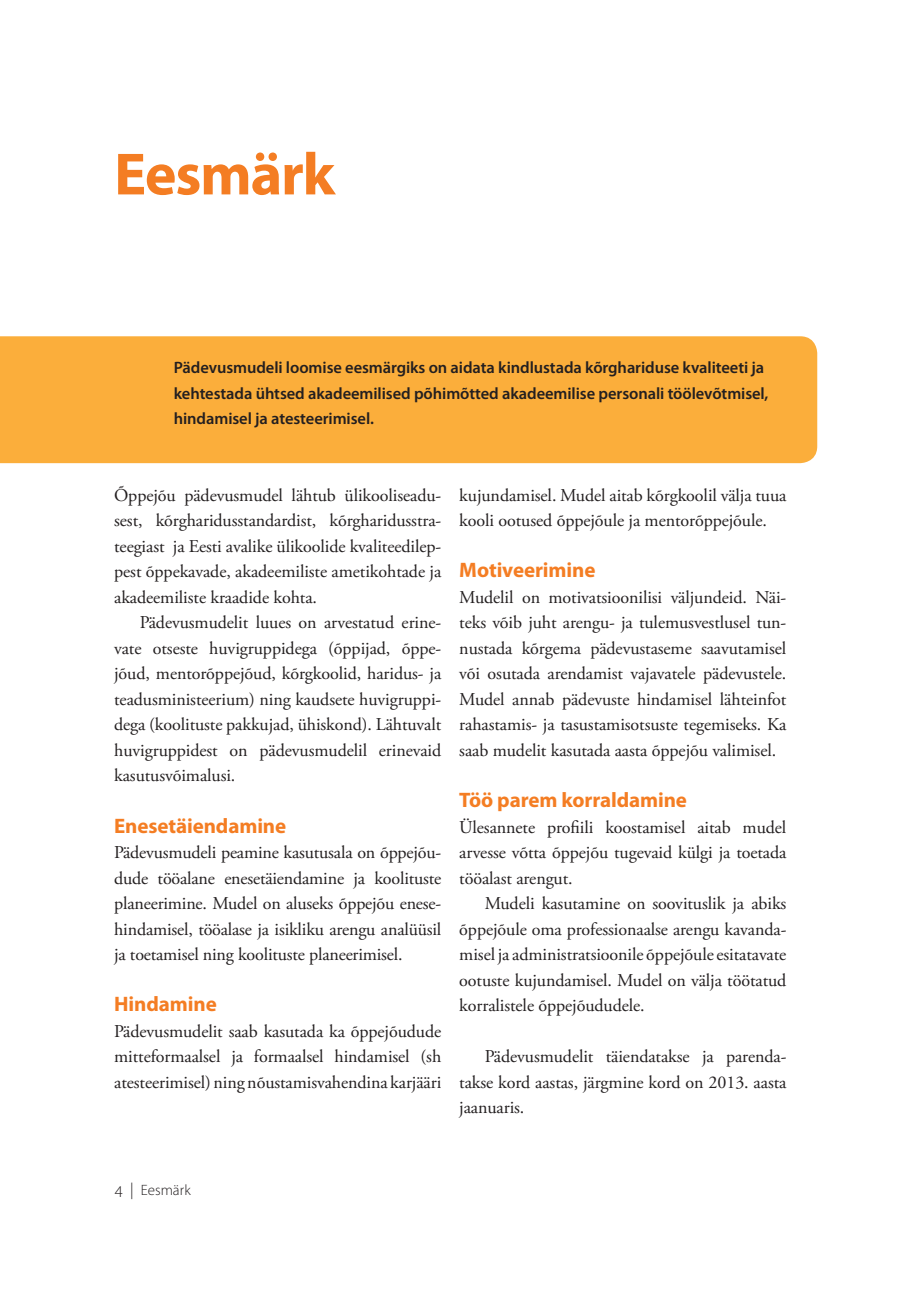
<style>
.page{position:relative;width:919px;height:1289px;background:#fff}
.page>*{position:absolute;margin:0;border:0;box-sizing:border-box;transform-origin:0 0}
.t1{font:700 60px "Myriad Pro";letter-spacing:-.02em;color:#f47d23}
.t2{font:700 21px "Myriad Pro";letter-spacing:-.005em;color:#f47d23}
.t3{font:18px/25.5px "Adobe Garamond Pro";letter-spacing:-.005em;color:#231f20;text-align:justify}
.t4{font:600 16.5px/25.5px "Myriad Pro";letter-spacing:-.005em;color:#231f20}
.t5{font:300 15px "Myriad Pro";color:#231f20}
.s1{font-size:16.5px}
</style>
<div class="page">
<div style="left:0;top:336px;width:817px;height:127px;background:#fbae3b"></div>
<h1 class="t1" style="left:114px;top:135px;width:222px">Eesmärk</h1>
<p class="t4" style="left:174px;top:354px;width:596px">Pädevusmudeli loomise eesmärgiks on aidata kindlustada kõrghariduse kvaliteeti ja kehtestada ühtsed akadeemilised põhimõtted akadeemilise personali töölevõtmisel, hindamisel ja atesteerimisel.</p>
<p class="t3" style="left:114px;top:483px;width:328px">Õppejõu pädevusmudel lähtub ülikooliseadu&shy;sest, kõrgharidusstandardist, kõrgharidusstra&shy;teegiast ja Eesti avalike ülikoolide kvaliteedilep&shy;pest õppekavade, akadeemiliste ametikohtade ja akadeemiliste kraadide kohta.</p>
<p class="t3" style="left:114px;top:610px;width:328px;text-indent:26px">Pädevusmudelit luues on arvestatud erine&shy;vate otseste huvigruppidega (õppijad, õppe&shy;jõud, mentorõppejõud, kõrgkoolid, haridus- ja teadusministeerium) ning kaudsete huvigruppi&shy;dega (koolituste pakkujad, ühiskond). Lähtuvalt huvigruppidest on pädevusmudelil erinevaid kasutusvõimalusi.</p>
<p class="t2" style="left:114px;top:811px;width:173px">Enesetäiendamine</p>
<p class="t3" style="left:114px;top:840px;width:328px">Pädevusmudeli peamine kasutusala on õppejõu&shy;dude tööalane enesetäiendamine ja koolituste planeerimine. Mudel on aluseks õppejõu enese&shy;hindamisel, tööalase ja isikliku arengu analüüsil ja toetamisel ning koolituste planeerimisel.</p>
<p class="t2" style="left:114px;top:990px;width:104px">Hindamine</p>
<p class="t3" style="left:114px;top:1018px;width:328px">Pädevusmudelit saab kasutada ka õppejõudude mitteformaalsel ja formaalsel hindamisel (sh atesteerimisel) ning nõustamisvahendina karjääri</p>
<p class="t3" style="left:459px;top:483px;width:328px">kujundamisel. Mudel aitab kõrgkoolil välja tuua kooli ootused õppejõule ja mentorõppejõule.</p>
<p class="t2" style="left:459px;top:556px;width:138px">Motiveerimine</p>
<p class="t3" style="left:459px;top:585px;width:328px">Mudelil on motivatsioonilisi väljundeid. Näi&shy;teks võib juht arengu- ja tulemusvestlusel tun&shy;nustada kõrgema pädevustaseme saavutamisel või osutada arendamist vajavatele pädevustele.<br>Mudel annab pädevuste hindamisel lähteinfot rahastamis- ja tasustamisotsuste tegemiseks. Ka saab mudelit kasutada aasta õppejõu valimisel.</p>
<p class="t2" style="left:459px;top:786px;width:229px">Töö parem korraldamine</p>
<p class="t3" style="left:459px;top:814px;width:328px">Ülesannete profiili koostamisel aitab mudel arvesse võtta õppejõu tugevaid külgi ja toetada tööalast arengut.</p>
<p class="t3" style="left:459px;top:891px;width:328px;text-indent:26px">Mudeli kasutamine on soovituslik ja abiks õppejõule oma professionaalse arengu kavanda&shy;misel ja administratsioonile õppejõule esitatavate ootuste kujundamisel. Mudel on välja töötatud korralistele õppejõududele.</p>
<p class="t3" style="left:459px;top:1044px;width:328px;text-indent:26px">Pädevusmudelit täiendatakse ja parenda&shy;takse kord aastas, järgmine kord on 2013. aasta jaanuaris.</p>
<p class="t5" style="left:115px;top:1181px;width:77px"><span class="s1">4 |</span> Eesmärk</p>
</div>
